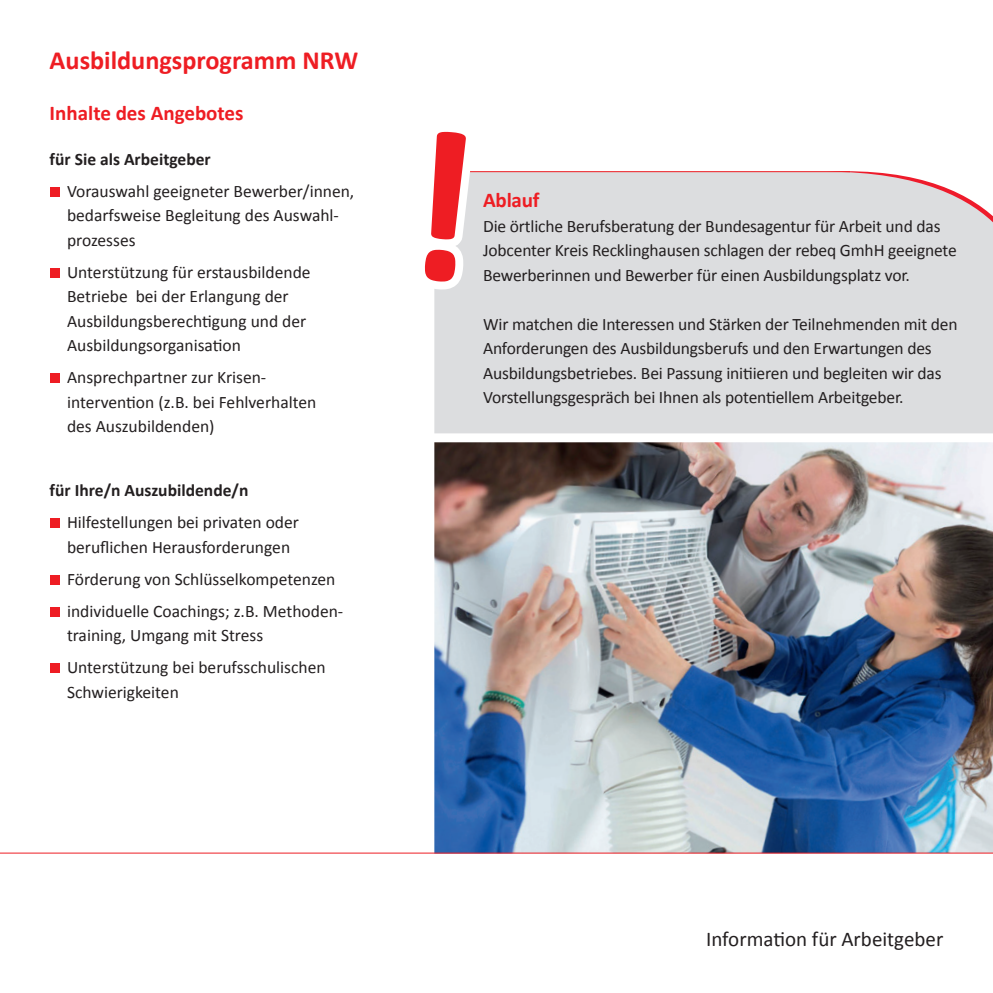
<style>
.page{position:relative;width:993px;height:993px;background:#fff}
.page>*{position:absolute;margin:0;border:0;box-sizing:border-box;transform-origin:0 0}
.t1{font:700 26.25px "Calibri";color:#ee1d23}
.t2{font:700 21px "Calibri";color:#ee1d23}
.t3{font:21px "Calibri";color:#231f20}
.t4{font:17.5px/24.5px "Calibri";letter-spacing:-.01em;color:#231f20}
.t5{font:700 17.5px "Calibri";color:#231f20}
</style>
<div class="page">
<img style="left:434px;top:442px;width:558px;height:410px">
<hr style="left:0;top:852px;width:992px;height:1px;background:#ee1d23">
<div style="left:434px;top:171px;width:558px;height:262px;background:#dcdddf"></div>
<svg style="left:826px;top:171px;width:166px;height:128px;background:#dfdbdd"></svg>
<div style="left:50px;top:187px;width:10px;height:9px;background:#ee1d23"></div>
<div style="left:50px;top:268px;width:10px;height:9px;background:#ee1d23"></div>
<div style="left:50px;top:373px;width:10px;height:10px;background:#ee1d23"></div>
<div style="left:50px;top:518px;width:10px;height:10px;background:#ee1d23"></div>
<div style="left:50px;top:574px;width:10px;height:10px;background:#ee1d23"></div>
<div style="left:50px;top:606px;width:10px;height:10px;background:#ee1d23"></div>
<div style="left:50px;top:663px;width:10px;height:10px;background:#ee1d23"></div>
<hr style="left:468px;top:171px;width:381px;height:1px;background:#ee1d23">
<div style="left:434px;top:171px;width:32px;height:111px;background:#dcdddf"></div>
<h1 class="t1" style="left:50px;top:44px;width:310px">Ausbildungsprogramm NRW</h1>
<p class="t2" style="left:50px;top:100px;width:195px">Inhalte des Angebotes</p>
<p class="t5" style="left:50px;top:148px;width:163px">für Sie als Arbeitgeber</p>
<p class="t4" style="left:67px;top:178px;width:289px">Vorauswahl geeigneter Bewerber/innen, bedarfsweise Begleitung des Auswahl&shy;prozesses</p>
<p class="t4" style="left:67px;top:259px;width:245px">Unterstützung für erstausbildende<br>Betriebe bei der Erlangung der<br>Ausbildungsberechtigung und der<br>Ausbildungsorganisation</p>
<p class="t4" style="left:67px;top:365px;width:251px">Ansprechpartner zur Krisen&shy;intervention (z.B. bei Fehlverhalten des Auszubildenden)</p>
<p class="t5" style="left:50px;top:479px;width:200px">für Ihre/n Auszubildende/n</p>
<p class="t4" style="left:67px;top:510px;width:233px">Hilfestellungen bei privaten oder beruflichen Herausforderungen</p>
<p class="t4" style="left:67px;top:562px;width:278px;line-height:32px">Förderung von Schlüsselkompetenzen individuelle Coachings; z.B. Methoden-</p>
<p class="t4" style="left:67px;top:619px;width:260px;line-height:32px">training, Umgang mit Stress<br>Unterstützung bei berufsschulischen</p>
<p class="t4" style="left:67px;top:679px;width:113px">Schwierigkeiten</p>
<p class="t2" style="left:483px;top:187px;width:58px">Ablauf</p>
<p class="t4" style="left:483px;top:213px;width:475px">Die örtliche Berufsberatung der Bundesagentur für Arbeit und das<br>Jobcenter Kreis Recklinghausen schlagen der rebeq GmhH geeignete<br>Bewerberinnen und Bewerber für einen Ausbildungsplatz vor.</p>
<p class="t4" style="left:483px;top:311px;width:476px">Wir matchen die Interessen und Stärken der Teilnehmenden mit den Anforderungen des Ausbildungsberufs und den Erwartungen des Ausbildungsbetriebes. Bei Passung initiieren und begleiten wir das Vorstellungsgespräch bei Ihnen als potentiellem Arbeitgeber.</p>
<p class="t3" style="left:705px;top:925px;width:239px">Information für Arbeitgeber</p>
</div>
